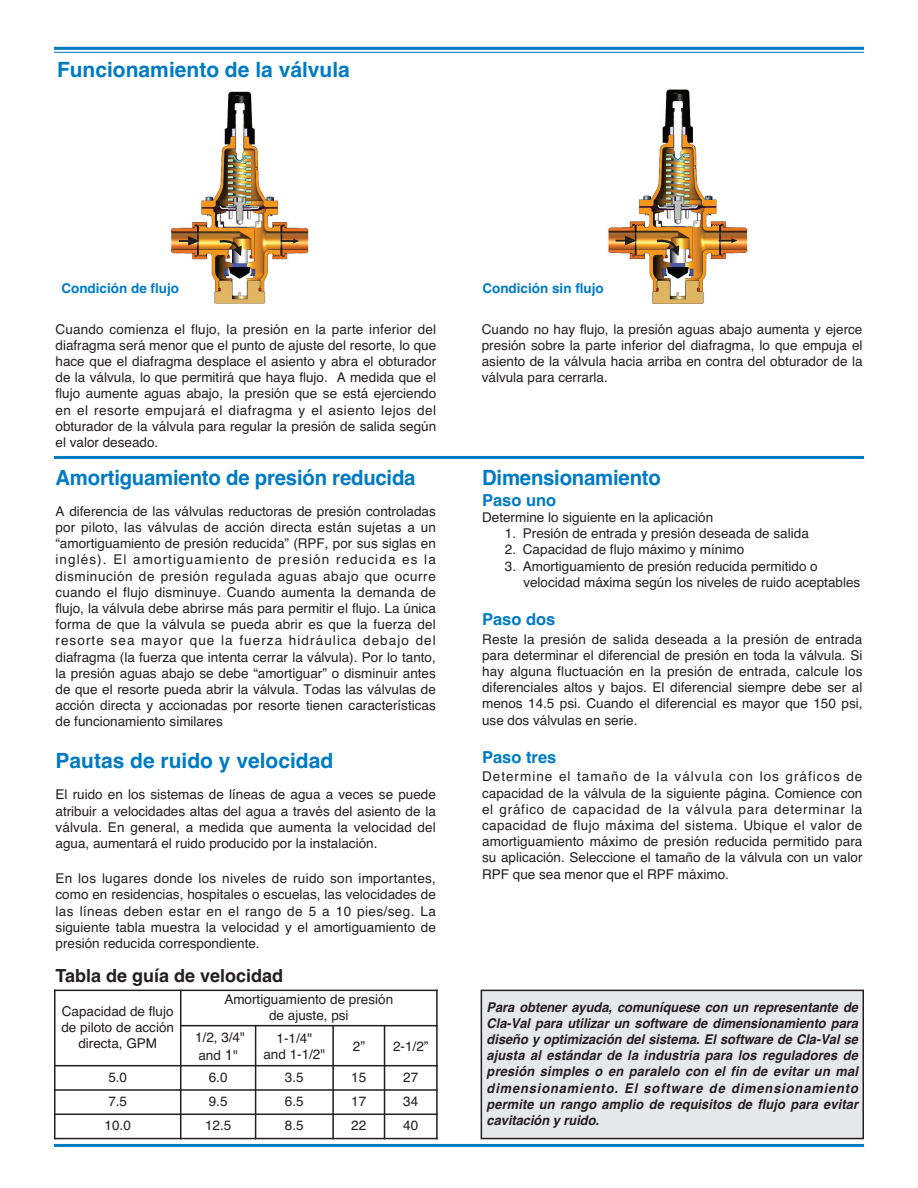
<style>
.page{position:relative;width:918px;height:1188px;background:#fff}
.page>*{position:absolute;margin:0;border:0;box-sizing:border-box;transform-origin:0 0}
.t1{font:700 21px "Helvetica";letter-spacing:-.01em;color:#007bc3}
.t2{font:700 18px "Helvetica";color:#231f20}
.t3{font:700 16.5px "Helvetica";color:#007bc3}
.t4{font:13.5px/16.2px "Helvetica";color:#231f20;text-align:justify}
.t5{font:italic 700 13.5px/16.2px "Helvetica";letter-spacing:.01em;color:#231f20;text-align:justify;scale:.95 1}
.t6{font:700 13.5px "Helvetica";color:#007bc3}
.s1{font-size:15px}
</style>
<div class="page">
<img style="left:171px;top:91px;width:138px;height:213px">
<svg style="left:179px;top:236px;width:21px;height:10px"></svg>
<svg style="left:217px;top:239px;width:25px;height:17px"></svg>
<svg style="left:281px;top:239px;width:18px;height:4px"></svg>
<img style="left:608px;top:89px;width:140px;height:215px">
<svg style="left:616px;top:236px;width:21px;height:9px"></svg>
<svg style="left:655px;top:239px;width:24px;height:17px"></svg>
<svg style="left:719px;top:238px;width:18px;height:5px"></svg>
<hr style="left:54px;top:456px;width:810px;height:3px;background:#007bc3">
<hr style="left:54px;top:47px;width:810px;height:3px;background:#007bc3">
<hr style="left:54px;top:52px;width:810px;height:1px;background:#007bc3">
<hr style="left:54px;top:1144px;width:810px;height:3px;background:#007bc3">
<hr style="left:54px;top:990px;width:2px;height:149px;background:#231f20">
<hr style="left:180px;top:990px;width:1px;height:149px;background:#231f20">
<hr style="left:255px;top:1025px;width:1px;height:114px;background:#231f20">
<hr style="left:332px;top:1025px;width:2px;height:114px;background:#231f20">
<hr style="left:384px;top:1025px;width:1px;height:114px;background:#231f20">
<hr style="left:436px;top:990px;width:2px;height:149px;background:#231f20">
<hr style="left:54px;top:990px;width:384px;height:1px;background:#231f20">
<hr style="left:180px;top:1025px;width:258px;height:1px;background:#231f20">
<hr style="left:54px;top:1065px;width:384px;height:1px;background:#231f20">
<hr style="left:54px;top:1089px;width:384px;height:2px;background:#231f20">
<hr style="left:54px;top:1114px;width:384px;height:1px;background:#231f20">
<hr style="left:54px;top:1138px;width:384px;height:1px;background:#231f20">
<div style="left:481px;top:990px;width:382px;height:149px;background:#e7e8e9"></div>
<div style="left:481px;top:990px;width:383px;height:149px;border:2px solid #231f20"></div>
<h1 class="t1" style="left:57px;top:57px;width:294px">Funcionamiento de la válvula</h1>
<p class="t6" style="left:61px;top:280px;width:119px">Condición de flujo</p>
<p class="t6" style="left:482px;top:280px;width:123px">Condición sin flujo</p>
<p class="t4" style="left:55px;top:321px;width:382px">Cuando comienza el flujo, la presión en la parte inferior del diafragma será menor que el punto de ajuste del resorte, lo que hace que el diafragma desplace el asiento y abra el obturador de la válvula, lo que permitirá que haya flujo. A medida que el flujo aumente aguas abajo, la presión que se está ejerciendo en el resorte empujará el diafragma y el asiento lejos del obturador de la válvula para regular la presión de salida según el valor deseado.</p>
<p class="t4" style="left:482px;top:321px;width:382px">Cuando no hay flujo, la presión aguas abajo aumenta y ejerce presión sobre la parte inferior del diafragma, lo que empuja el asiento de la válvula hacia arriba en contra del obturador de la válvula para cerrarla.</p>
<h1 class="t1" style="left:55px;top:465px;width:362px">Amortiguamiento de presión reducida</h1>
<p class="t4" style="left:56px;top:503px;width:382px">A diferencia de las válvulas reductoras de presión controladas por piloto, las válvulas de acción directa están sujetas a un “amortiguamiento de presión reducida” (RPF, por sus siglas en inglés). El amortiguamiento de presión reducida es la disminución de presión regulada aguas abajo que ocurre cuando el flujo disminuye. Cuando aumenta la demanda de flujo, la válvula debe abrirse más para permitir el flujo. La única forma de que la válvula se pueda abrir es que la fuerza del resorte sea mayor que la fuerza hidráulica debajo del diafragma (la fuerza que intenta cerrar la válvula). Por lo tanto, la presión aguas abajo se debe “amortiguar” o disminuir antes de que el resorte pueda abrir la válvula. Todas las válvulas de acción directa y accionadas por resorte tienen características de funcionamiento similares</p>
<h1 class="t1" style="left:56px;top:749px;width:279px">Pautas de ruido y velocidad</h1>
<p class="t4" style="left:56px;top:787px;width:382px">El ruido en los sistemas de líneas de agua a veces se puede atribuir a velocidades altas del agua a través del asiento de la válvula. En general, a medida que aumenta la velocidad del agua, aumentará el ruido producido por la instalación.</p>
<p class="t4" style="left:56px;top:870px;width:382px">En los lugares donde los niveles de ruido son importantes, como en residencias, hospitales o escuelas, las velocidades de las líneas deben estar en el rango de 5 a 10 pies/seg. La siguiente tabla muestra la velocidad y el amortiguamiento de presión reducida correspondiente.</p>
<h2 class="t2" style="left:56px;top:965px;width:229px">Tabla de guía de velocidad</h2>
<p class="t4" style="left:61px;top:1003px;width:114px;text-align:center">Capacidad de flujo de piloto de acción directa, GPM</p>
<p class="t4" style="left:224px;top:991px;width:170px;text-align:center">Amortiguamiento de presión de ajuste, psi</p>
<p class="t4" style="left:195px;top:1029px;width:51px;line-height:17.2px">1/2, 3/4" and <span class="s1">1</span>"</p>
<p class="t4" style="left:263px;top:1030px;width:63px;text-align:center">1-1/4"<br>and 1-1/2"</p>
<p class="t4" style="left:353px;top:1038px;width:14px">2”</p>
<p class="t4" style="left:393px;top:1038px;width:37px">2-1/2”</p>
<p class="t4" style="left:108px;top:1069px;width:20px">5.0</p>
<p class="t4" style="left:209px;top:1069px;width:20px">6.0</p>
<p class="t4" style="left:285px;top:1069px;width:20px">3.5</p>
<p class="t4" style="left:351px;top:1069px;width:17px">15</p>
<p class="t4" style="left:403px;top:1069px;width:17px">27</p>
<p class="t4" style="left:108px;top:1093px;width:20px">7.5</p>
<p class="t4" style="left:209px;top:1093px;width:20px">9.5</p>
<p class="t4" style="left:285px;top:1093px;width:20px">6.5</p>
<p class="t4" style="left:351px;top:1093px;width:17px">17</p>
<p class="t4" style="left:403px;top:1093px;width:17px">34</p>
<p class="t4" style="left:105px;top:1118px;width:28px">10.0</p>
<p class="t4" style="left:205px;top:1118px;width:28px">12.5</p>
<p class="t4" style="left:285px;top:1118px;width:20px">8.5</p>
<p class="t4" style="left:351px;top:1118px;width:17px">22</p>
<p class="t4" style="left:403px;top:1118px;width:17px">40</p>
<h1 class="t1" style="left:482px;top:465px;width:180px">Dimensionamiento</h1>
<p class="t3" style="left:482px;top:491px;width:76px">Paso uno</p>
<p class="t4" style="left:482px;top:509px;width:233px">Determine lo siguiente en la aplicación</p>
<p class="t4" style="left:505px;top:525px;width:305px">1. Presión de entrada y presión deseada de salida</p>
<p class="t4" style="left:505px;top:542px;width:241px">2. Capacidad de flujo máximo y mínimo</p>
<p class="t4" style="left:523px;top:558px;width:338px;text-indent:-18px">3. Amortiguamiento de presión reducida permitido o velocidad máxima según los niveles de ruido aceptables</p>
<p class="t3" style="left:482px;top:610px;width:75px">Paso dos</p>
<p class="t4" style="left:482px;top:631px;width:382px">Reste la presión de salida deseada a la presión de entrada para determinar el diferencial de presión en toda la válvula. Si hay alguna fluctuación en la presión de entrada, calcule los diferenciales altos y bajos. El diferencial siempre debe ser al menos 14.5 psi. Cuando el diferencial es mayor que 150 psi, use dos válvulas en serie.</p>
<p class="t3" style="left:482px;top:747px;width:76px">Paso tres</p>
<p class="t4" style="left:482px;top:769px;width:382px">Determine el tamaño de la válvula con los gráficos de capacidad de la válvula de la siguiente página. Comience con el gráfico de capacidad de la válvula para determinar la capacidad de flujo máxima del sistema. Ubique el valor de amortiguamiento máximo de presión reducida permitido para su aplicación. Seleccione el tamaño de la válvula con un valor RPF que sea menor que el RPF máximo.</p>
<p class="t5" style="left:487px;top:999px;width:392px">Para obtener ayuda, comuníquese con un representante de Cla-Val para utilizar un software de dimensionamiento para diseño y optimización del sistema. El software de Cla-Val se ajusta al estándar de la industria para los reguladores de presión simples o en paralelo con el fin de evitar un mal dimensionamiento. El software de dimensionamiento permite un rango amplio de requisitos de flujo para evitar cavitación y ruido.</p>
</div>
